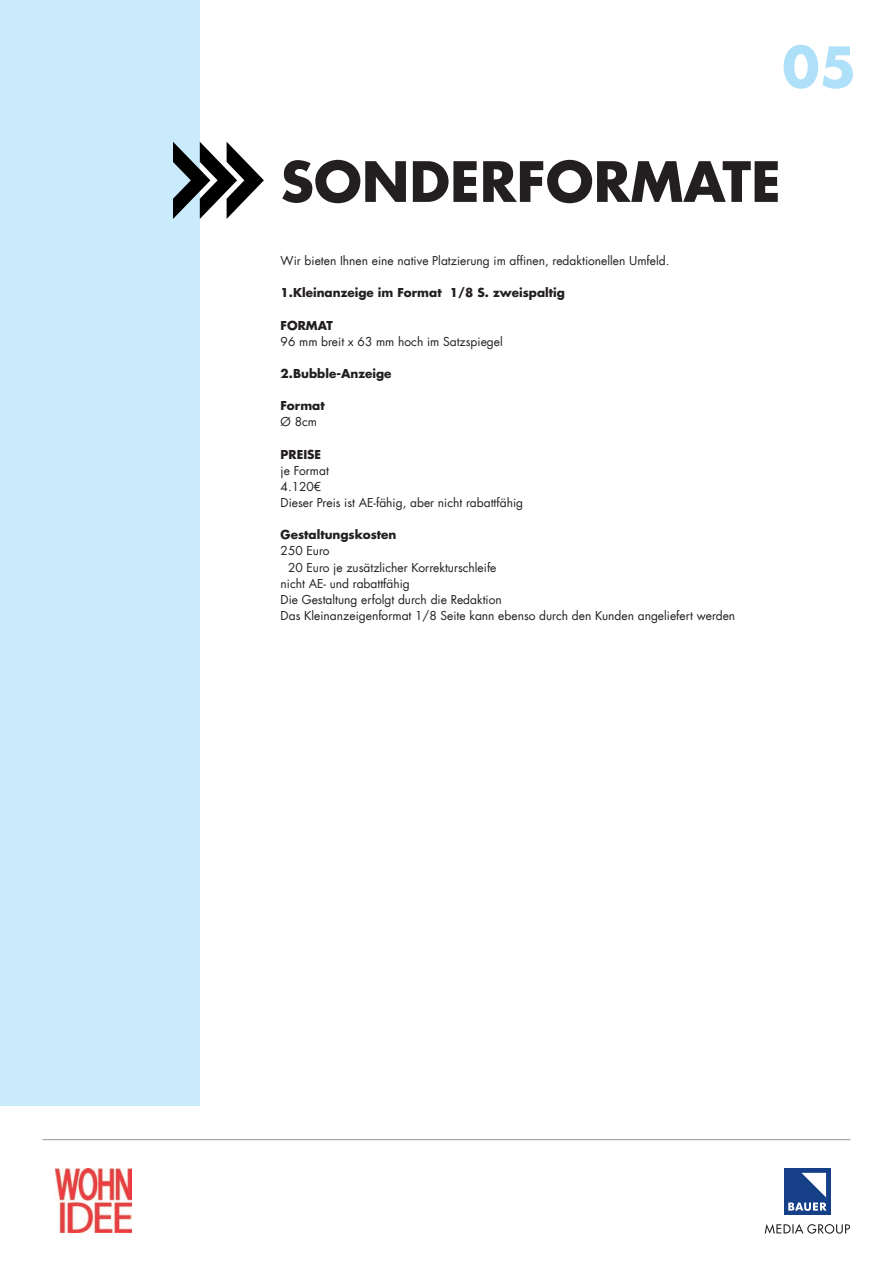
<style>
.page{position:relative;width:893px;height:1263px;background:#fff}
.page>*{position:absolute;margin:0;border:0;box-sizing:border-box;transform-origin:0 0}
.t1{font:700 54px "Futura Com";color:#231f20}
.t2{font:700 54px "Futura Com";color:#aee1f9}
.t3{font:12px/16.2px "Futura Com";color:#231f20}
.t4{font:700 12px "Futura Com";color:#231f20}
</style>
<div class="page">
<svg style="left:765px;top:1224px;width:85px;height:10px"></svg>
<div style="left:784px;top:1168px;width:46px;height:47px;background:#153f87"></div>
<svg style="left:788px;top:1173px;width:39px;height:38px"></svg>
<hr style="left:43px;top:1139px;width:807px;height:1px;background:#939598">
<img style="left:55px;top:1168px;width:77px;height:64px">
<div style="left:0;top:0;width:200px;height:1106px;background:#caebfb"></div>
<svg style="left:173px;top:142px;width:91px;height:77px"></svg>
<h1 class="t2" style="left:782px;top:25px;width:76px">05</h1>
<h1 class="t1" style="left:281px;top:140px;width:502px">SONDERFORMATE</h1>
<p class="t3" style="left:281px;top:252px;width:390px">Wir bieten Ihnen eine native Platzierung im affinen, redaktionellen Umfeld.</p>
<p class="t4" style="left:281px;top:284px;width:286px">1.Kleinanzeige im Format 1/8 S. zweispaltig</p>
<p class="t4" style="left:281px;top:316px;width:54px">FORMAT</p>
<p class="t3" style="left:281px;top:333px;width:224px">96 mm breit x 63 mm hoch im Satzspiegel</p>
<p class="t4" style="left:281px;top:364px;width:112px">2.Bubble-Anzeige</p>
<p class="t4" style="left:281px;top:396px;width:46px">Format</p>
<p class="t3" style="left:281px;top:414px;width:38px">Ø 8cm</p>
<p class="t4" style="left:281px;top:445px;width:42px">PREISE</p>
<p class="t3" style="left:281px;top:462px;width:244px">je Format<br>4.120€<br>Dieser Preis ist AE-fähig, aber nicht rabattfähig</p>
<p class="t4" style="left:281px;top:525px;width:117px">Gestaltungskosten</p>
<p class="t3" style="left:281px;top:543px;width:50px">250 Euro</p>
<p class="t3" style="left:288px;top:559px;width:210px">20 Euro je zusätzlicher Korrekturschleife</p>
<p class="t3" style="left:281px;top:575px;width:131px">nicht AE- und rabattfähig</p>
<p class="t3" style="left:281px;top:591px;width:223px">Die Gestaltung erfolgt durch die Redaktion</p>
<p class="t3" style="left:281px;top:607px;width:456px">Das Kleinanzeigenformat 1/8 Seite kann ebenso durch den Kunden angeliefert werden</p>
</div>
